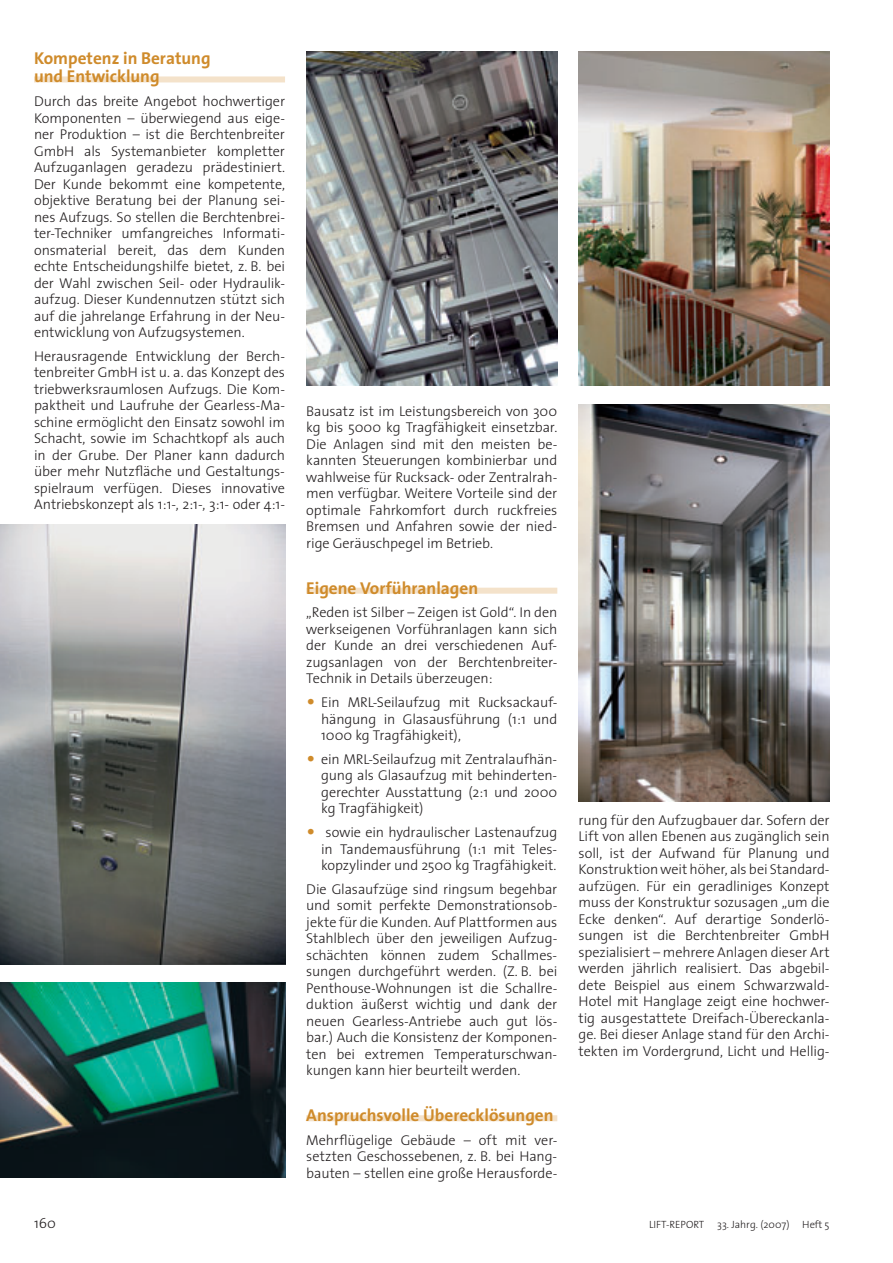
<style>
.page{position:relative;width:893px;height:1263px;background:#fff}
.page>*{position:absolute;margin:0;border:0;box-sizing:border-box;transform-origin:0 0}
.t1{font:700 17.25px/18.8px "Thesis Sans";color:#cf8b2b}
.t2{font:300 14.25px/16.5px "Thesis Sans";letter-spacing:-.01em;color:#231f20;text-align:justify}
.t3{font:300 10.5px "Thesis Sans";color:#231f20}
</style>
<div class="page">
<div style="left:34px;top:76px;width:251px;height:6px;background:#f4e2ca"></div>
<div style="left:306px;top:588px;width:251px;height:6px;background:#f4e2ca"></div>
<div style="left:306px;top:1115px;width:251px;height:6px;background:#f4e2ca"></div>
<img style="left:1px;top:524px;width:284px;height:440px">
<img style="left:1px;top:983px;width:284px;height:195px">
<img style="left:578px;top:51px;width:251px;height:335px">
<img style="left:578px;top:404px;width:251px;height:398px">
<img style="left:306px;top:51px;width:251px;height:335px">
<p class="t1" style="left:34px;top:50px;width:178px">Kompetenz in Beratung und Entwicklung</p>
<p class="t2" style="left:34px;top:95px;width:252px">Durch das breite Angebot hochwertiger Komponenten – überwiegend aus eige&shy;ner Produktion – ist die Berchtenbreiter GmbH als Systemanbieter kompletter Aufzuganlagen geradezu prädestiniert.<br>Der Kunde bekommt eine kompetente, objektive Beratung bei der Planung sei&shy;nes Aufzugs. So stellen die Berchtenbrei&shy;ter-Techniker umfangreiches Informati&shy;onsmaterial bereit, das dem Kunden echte Entscheidungshilfe bietet, z. B. bei der Wahl zwischen Seil- oder Hydraulik&shy;aufzug. Dieser Kundennutzen stützt sich auf die jahrelange Erfahrung in der Neu&shy;entwicklung von Aufzugsystemen.</p>
<p class="t2" style="left:34px;top:349px;width:252px">Herausragende Entwicklung der Berch&shy;tenbreiter GmbH ist u. a. das Konzept des triebwerksraumlosen Aufzugs. Die Kom&shy;paktheit und Laufruhe der Gearless-Ma&shy;schine ermöglicht den Einsatz sowohl im Schacht, sowie im Schachtkopf als auch in der Grube. Der Planer kann dadurch über mehr Nutzfläche und Gestaltungs&shy;spielraum verfügen. Dieses innovative Antriebskonzept als 1:1-, 2:1-, 3:1- oder 4:1-</p>
<p class="t2" style="left:306px;top:404px;width:252px">Bausatz ist im Leistungsbereich von 300 kg bis 5000 kg Tragfähigkeit einsetzbar.<br>Die Anlagen sind mit den meisten be&shy;kannten Steuerungen kombinierbar und wahlweise für Rucksack- oder Zentralrah&shy;men verfügbar. Weitere Vorteile sind der optimale Fahrkomfort durch ruckfreies Bremsen und Anfahren sowie der nied&shy;rige Geräuschpegel im Betrieb.</p>
<p class="t1" style="left:306px;top:580px;width:173px">Eigene Vorführanlagen</p>
<p class="t2" style="left:306px;top:606px;width:252px">„Reden ist Silber – Zeigen ist Gold“. In den werkseigenen Vorführanlagen kann sich der Kunde an drei verschiedenen Auf&shy;zugsanlagen von der Berchtenbreiter-Technik in Details überzeugen:</p>
<p class="t2" style="left:321px;top:695px;width:237px">Ein MRL-Seilaufzug mit Rucksackauf&shy;hängung in Glasausführung (1:1 und 1000 kg Tragfähigkeit),</p>
<p class="t2" style="left:321px;top:752px;width:238px">ein MRL-Seilaufzug mit Zentralaufhän&shy;gung als Glasaufzug mit behinderten&shy;gerechter Ausstattung (2:1 und 2000 kg Tragfähigkeit)</p>
<p class="t2" style="left:321px;top:825px;width:237px;text-align:center">sowie ein hydraulischer Lastenaufzug in Tandemausführung (1:1 mit Teles&shy;kopzylinder und 2500 kg Tragfähigkeit.</p>
<p class="t2" style="left:306px;top:882px;width:252px">Die Glasaufzüge sind ringsum begehbar und somit perfekte Demonstrationsob&shy;jekte für die Kunden. Auf Plattformen aus Stahlblech über den jeweiligen Aufzug&shy;schächten können zudem Schallmes&shy;sungen durchgeführt werden. (Z. B. bei Penthouse-Wohnungen ist die Schallre&shy;duktion äußerst wichtig und dank der neuen Gearless-Antriebe auch gut lös&shy;bar.) Auch die Konsistenz der Komponen&shy;ten bei extremen Temperaturschwan&shy;kungen kann hier beurteilt werden.</p>
<p class="t1" style="left:306px;top:1108px;width:249px">Anspruchsvolle Überecklösungen</p>
<p class="t2" style="left:306px;top:1133px;width:252px">Mehrflügelige Gebäude – oft mit ver&shy;setzten Geschossebenen, z. B. bei Hang&shy;bauten – stellen eine große Herausforde-</p>
<p class="t2" style="left:578px;top:813px;width:252px">rung für den Aufzugbauer dar. Sofern der Lift von allen Ebenen aus zugänglich sein soll, ist der Aufwand für Planung und Konstruktion weit höher, als bei Standard&shy;aufzügen. Für ein geradliniges Konzept muss der Konstruktur sozusagen „um die Ecke denken“. Auf derartige Sonderlö&shy;sungen ist die Berchtenbreiter GmbH spezialisiert – mehrere Anlagen dieser Art werden jährlich realisiert. Das abgebil&shy;dete Beispiel aus einem Schwarzwald-Hotel mit Hanglage zeigt eine hochwer&shy;tig ausgestattete Dreifach-Übereckanla&shy;ge. Bei dieser Anlage stand für den Archi&shy;tekten im Vordergrund, Licht und Hellig-</p>
<p class="t2" style="left:34px;top:1217px;width:23px">160</p>
<p class="t3" style="left:649px;top:1221px;width:182px">LIFT-REPORT 33. Jahrg. (2007) Heft 5</p>
</div>
